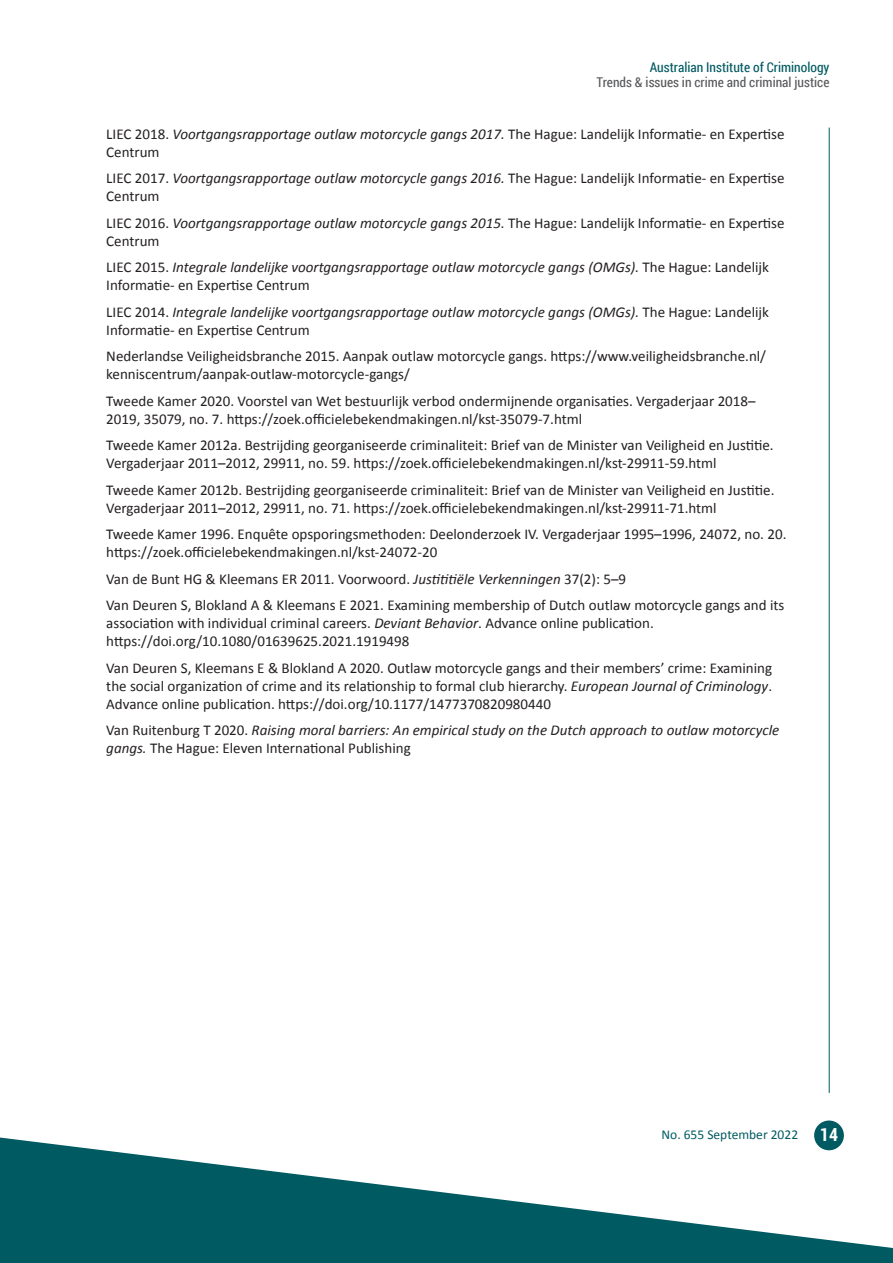
<style>
.page{position:relative;width:893px;height:1263px;background:#fff}
.page>*{position:absolute;margin:0;border:0;box-sizing:border-box;transform-origin:0 0}
.references{font:15px/18px "Calibri";color:#231f20}
.references-2{font:italic 15px/18px "Calibri";color:#231f20}
.t1{font:13.5px "Roboto Condensed";color:#57585a}
.t2{font:13.5px "Roboto Condensed";color:#005a61}
.t3{font:13.5px "Calibri";color:#005a61}
.s1{font-style:italic}
.s2{font-style:normal}
.s3{font-family:"Roboto Condensed";font-weight:700;font-size:18px;color:#fff}
</style>
<div class="page">
<hr style="left:829px;top:128px;width:1px;height:965px;background:#005a61">
<div style="left:814px;top:1120px;width:30px;height:30px;background:#005a61;border-radius:50%"></div>
<svg style="left:0;top:1137px;width:893px;height:126px;fill:#005a61"></svg>
<p class="t2" style="left:650px;top:58px;width:181px">Australian Institute of Criminology</p>
<p class="t1" style="left:597px;top:73px;width:234px">Trends &amp; issues in crime and criminal justice</p>
<p class="references" style="left:106px;top:125px;width:680px">LIEC 2018. <span class="s1">Voortgangsrapportage outlaw motorcycle gangs 2017.</span> The Hague: Landelijk Informatie- en Expertise<br>Centrum</p>
<p class="references" style="left:106px;top:169px;width:680px">LIEC 2017. <span class="s1">Voortgangsrapportage outlaw motorcycle gangs 2016.</span> The Hague: Landelijk Informatie- en Expertise<br>Centrum</p>
<p class="references" style="left:106px;top:214px;width:680px">LIEC 2016. <span class="s1">Voortgangsrapportage outlaw motorcycle gangs 2015.</span> The Hague: Landelijk Informatie- en Expertise<br>Centrum</p>
<p class="references-2" style="left:106px;top:258px;width:664px"><span class="s2">LIEC 2015.</span> Integrale landelijke voortgangsrapportage outlaw motorcycle gangs (OMGs). <span class="s2">The Hague: Landelijk<br>Informatie- en Expertise Centrum</span></p>
<p class="references-2" style="left:106px;top:302px;width:664px"><span class="s2">LIEC 2014.</span> Integrale landelijke voortgangsrapportage outlaw motorcycle gangs (OMGs). <span class="s2">The Hague: Landelijk<br>Informatie- en Expertise Centrum</span></p>
<p class="references" style="left:106px;top:347px;width:661px">Nederlandse Veiligheidsbranche 2015. Aanpak outlaw motorcycle gangs. https://www.veiligheidsbranche.nl/ kenniscentrum/aanpak-outlaw-motorcycle-gangs/</p>
<p class="references" style="left:106px;top:392px;width:651px">Tweede Kamer 2020. Voorstel van Wet bestuurlijk verbod ondermijnende organisaties. Vergaderjaar 2018–<br>2019, 35079, no. 7. https://zoek.officielebekendmakingen.nl/kst-35079-7.html</p>
<p class="references" style="left:106px;top:436px;width:669px">Tweede Kamer 2012a. Bestrijding georganiseerde criminaliteit: Brief van de Minister van Veiligheid en Justitie.<br>Vergaderjaar 2011–2012, 29911, no. 59. https://zoek.officielebekendmakingen.nl/kst-29911-59.html</p>
<p class="references" style="left:106px;top:481px;width:670px">Tweede Kamer 2012b. Bestrijding georganiseerde criminaliteit: Brief van de Minister van Veiligheid en Justitie.<br>Vergaderjaar 2011–2012, 29911, no. 71. https://zoek.officielebekendmakingen.nl/kst-29911-71.html</p>
<p class="references" style="left:106px;top:525px;width:682px">Tweede Kamer 1996. Enquête opsporingsmethoden: Deelonderzoek IV. Vergaderjaar 1995–1996, 24072, no. 20. https://zoek.officielebekendmakingen.nl/kst-24072-20</p>
<p class="references" style="left:106px;top:570px;width:521px">Van de Bunt HG &amp; Kleemans ER 2011. Voorwoord. <span class="s1">Justititiële Verkenningen</span> 37(2): 5–9</p>
<p class="references" style="left:106px;top:596px;width:680px">Van Deuren S, Blokland A &amp; Kleemans E 2021. Examining membership of Dutch outlaw motorcycle gangs and its association with individual criminal careers. <span class="s1">Deviant Behavior</span>. Advance online publication. https://doi.org/10.1080/01639625.2021.1919498</p>
<p class="references" style="left:106px;top:659px;width:667px;text-align:justify">Van Deuren S, Kleemans E &amp; Blokland A 2020. Outlaw motorcycle gangs and their members’ crime: Examining the social organization of crime and its relationship to formal club hierarchy. <span class="s1">European Journal of Criminology</span>.<br>Advance online publication. https://doi.org/10.1177/1477370820980440</p>
<p class="references-2" style="left:106px;top:721px;width:675px"><span class="s2">Van Ruitenburg T 2020.</span> Raising moral barriers: An empirical study on the Dutch approach to outlaw motorcycle gangs. <span class="s2">The Hague: Eleven International Publishing</span></p>
<p class="t3" style="left:661px;top:1126px;width:178px">No. 655 September 2022 <span class="s3">14</span></p>
</div>
